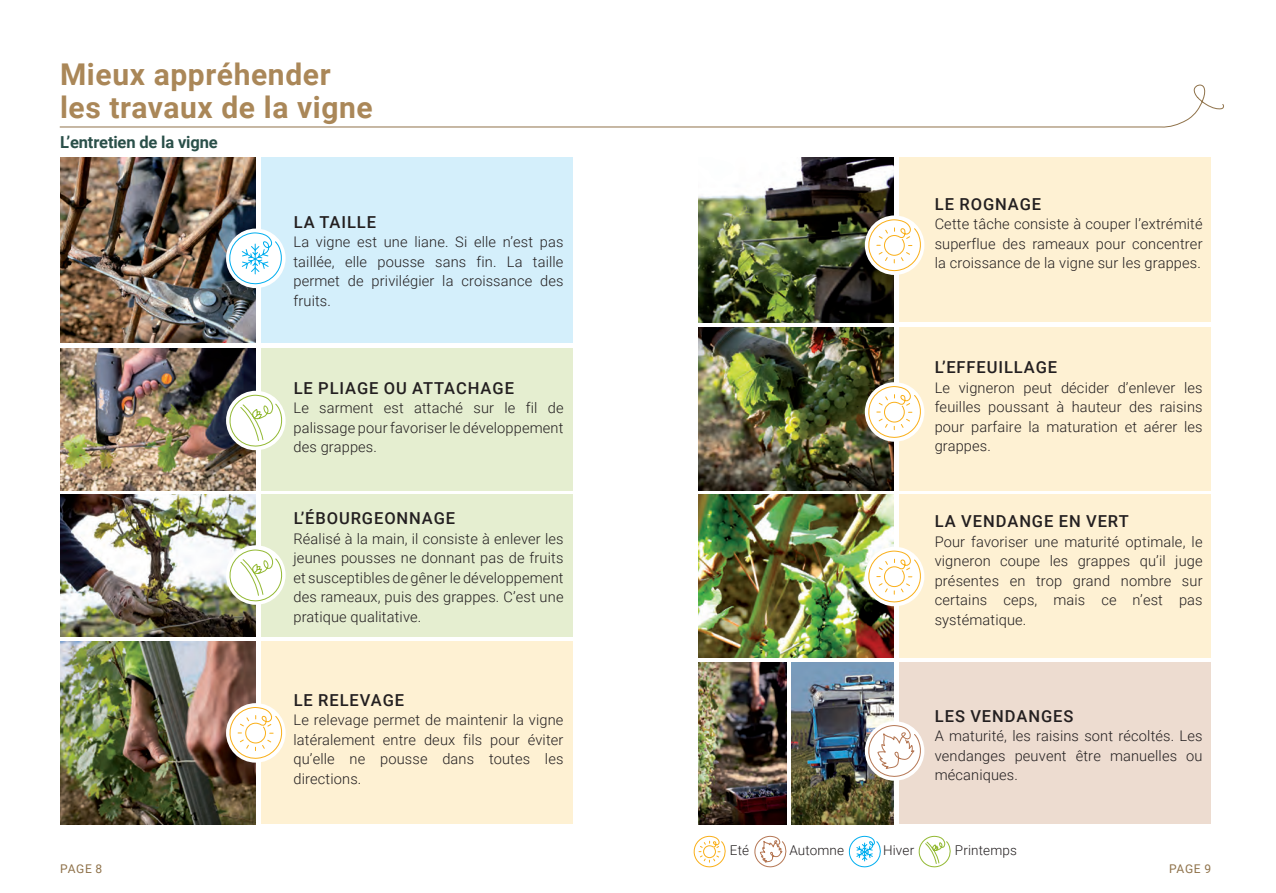
<style>
.page{position:relative;width:1276px;height:893px;background:#fff}
.page>*{position:absolute;margin:0;border:0;box-sizing:border-box;transform-origin:0 0}
.t1{font:700 30px/33px "Roboto";letter-spacing:.02em;color:#aa8758}
.t2{font:500 16.5px "Roboto";letter-spacing:.055em;color:#231f20}
.t3{font:700 16.5px "Roboto";letter-spacing:-.01em;color:#2a4f49}
.t4{font:300 14.7px/19.5px "Roboto";letter-spacing:.01em;color:#231f20;text-align:justify}
.t5{font:300 13.5px "Roboto";letter-spacing:.01em;color:#231f20}
.t6{font:12px "Roboto";letter-spacing:.055em;color:#8f724a}
</style>
<div class="page">
<div style="left:261px;top:157px;width:312px;height:186px;background:#d4effb"></div>
<div style="left:899px;top:157px;width:311px;height:165px;background:#fef1d3"></div>
<div style="left:899px;top:327px;width:311px;height:163px;background:#fef1d3"></div>
<div style="left:899px;top:494px;width:311px;height:164px;background:#fef1d3"></div>
<div style="left:899px;top:662px;width:311px;height:162px;background:#eddcd0"></div>
<div style="left:261px;top:348px;width:312px;height:142px;background:#e5eed0"></div>
<div style="left:261px;top:494px;width:312px;height:142px;background:#e5eed0"></div>
<div style="left:261px;top:641px;width:312px;height:183px;background:#fef1d3"></div>
<img style="left:60px;top:158px;width:196px;height:185px">
<img style="left:698px;top:157px;width:196px;height:165px">
<img style="left:60px;top:348px;width:196px;height:142px">
<img style="left:698px;top:327px;width:196px;height:163px">
<img style="left:60px;top:494px;width:196px;height:142px">
<img style="left:698px;top:494px;width:196px;height:164px">
<img style="left:60px;top:641px;width:196px;height:183px">
<img style="left:791px;top:662px;width:103px;height:162px">
<img style="left:698px;top:662px;width:88px;height:162px">
<div style="left:226px;top:391px;width:60px;height:59px;background:#fff;border-radius:50%"></div>
<div style="left:226px;top:545px;width:60px;height:60px;background:#fff;border-radius:50%"></div>
<svg style="left:226px;top:703px;width:60px;height:60px"></svg>
<div style="left:226px;top:229px;width:60px;height:59px;background:#fff;border-radius:50%"></div>
<div style="left:865px;top:215px;width:59px;height:60px;background:#fff;border-radius:50%"></div>
<div style="left:865px;top:382px;width:59px;height:60px;background:#fff;border-radius:50%"></div>
<div style="left:865px;top:547px;width:59px;height:59px;background:#fff;border-radius:50%"></div>
<div style="left:865px;top:721px;width:59px;height:60px;background:#fff;border-radius:50%"></div>
<svg style="left:228px;top:232px;width:55px;height:53px"></svg>
<svg style="left:228px;top:394px;width:56px;height:53px"></svg>
<svg style="left:228px;top:549px;width:56px;height:53px"></svg>
<svg style="left:228px;top:706px;width:56px;height:53px"></svg>
<svg style="left:867px;top:219px;width:55px;height:53px"></svg>
<svg style="left:867px;top:386px;width:55px;height:53px"></svg>
<svg style="left:867px;top:550px;width:55px;height:53px"></svg>
<svg style="left:866px;top:725px;width:57px;height:63px"></svg>
<svg style="left:693px;top:836px;width:33px;height:31px"></svg>
<svg style="left:754px;top:836px;width:33px;height:32px"></svg>
<svg style="left:918px;top:836px;width:33px;height:32px"></svg>
<svg style="left:848px;top:836px;width:33px;height:31px"></svg>
<svg style="left:59px;top:84px;width:1165px;height:44px"></svg>
<p class="t1" style="left:60px;top:57px;width:314px">Mieux appréhender les travaux de la vigne</p>
<p class="t3" style="left:60px;top:131px;width:159px">L’entretien de la vigne</p>
<p class="t2" style="left:294px;top:210px;width:84px">LA TAILLE</p>
<p class="t4" style="left:293px;top:232px;width:271px">La vigne est une liane. Si elle n’est pas taillée, elle pousse sans fin. La taille permet de privilégier la croissance des fruits.</p>
<p class="t2" style="left:294px;top:376px;width:222px">LE PLIAGE OU ATTACHAGE</p>
<p class="t4" style="left:293px;top:398px;width:272px">Le sarment est attaché sur le fil de palissage pour favoriser le développement des grappes.</p>
<p class="t2" style="left:294px;top:507px;width:163px">L’ÉBOURGEONNAGE</p>
<p class="t4" style="left:293px;top:528px;width:272px">Réalisé à la main, il consiste à enlever les jeunes pousses ne donnant pas de fruits et susceptibles de gêner le développement des rameaux, puis des grappes. C’est une pratique qualitative.</p>
<p class="t2" style="left:294px;top:688px;width:112px">LE RELEVAGE</p>
<p class="t4" style="left:293px;top:710px;width:271px">Le relevage permet de maintenir la vigne latéralement entre deux fils pour éviter qu’elle ne pousse dans toutes les directions.</p>
<p class="t2" style="left:935px;top:192px;width:108px">LE ROGNAGE</p>
<p class="t4" style="left:934px;top:214px;width:269px">Cette tâche consiste à couper l’extrémité superflue des rameaux pour concentrer la croissance de la vigne sur les grappes.</p>
<p class="t2" style="left:935px;top:356px;width:124px">L’EFFEUILLAGE</p>
<p class="t4" style="left:934px;top:377px;width:269px">Le vigneron peut décider d’enlever les feuilles poussant à hauteur des raisins pour parfaire la maturation et aérer les grappes.</p>
<p class="t2" style="left:935px;top:510px;width:195px">LA VENDANGE EN VERT</p>
<p class="t4" style="left:934px;top:531px;width:269px">Pour favoriser une maturité optimale, le vigneron coupe les grappes qu’il juge présentes en trop grand nombre sur certains ceps, mais ce n’est pas systématique.</p>
<p class="t2" style="left:935px;top:704px;width:140px">LES VENDANGES</p>
<p class="t4" style="left:934px;top:726px;width:269px">A maturité, les raisins sont récoltés. Les vendanges peuvent être manuelles ou mécaniques.</p>
<p class="t5" style="left:730px;top:841px;width:21px">Eté</p>
<p class="t5" style="left:789px;top:841px;width:56px">Automne</p>
<p class="t5" style="left:883px;top:841px;width:33px">Hiver</p>
<p class="t5" style="left:955px;top:841px;width:63px">Printemps</p>
<p class="t6" style="left:60px;top:861px;width:43px">PAGE 8</p>
<p class="t6" style="left:1169px;top:861px;width:43px">PAGE 9</p>
</div>
